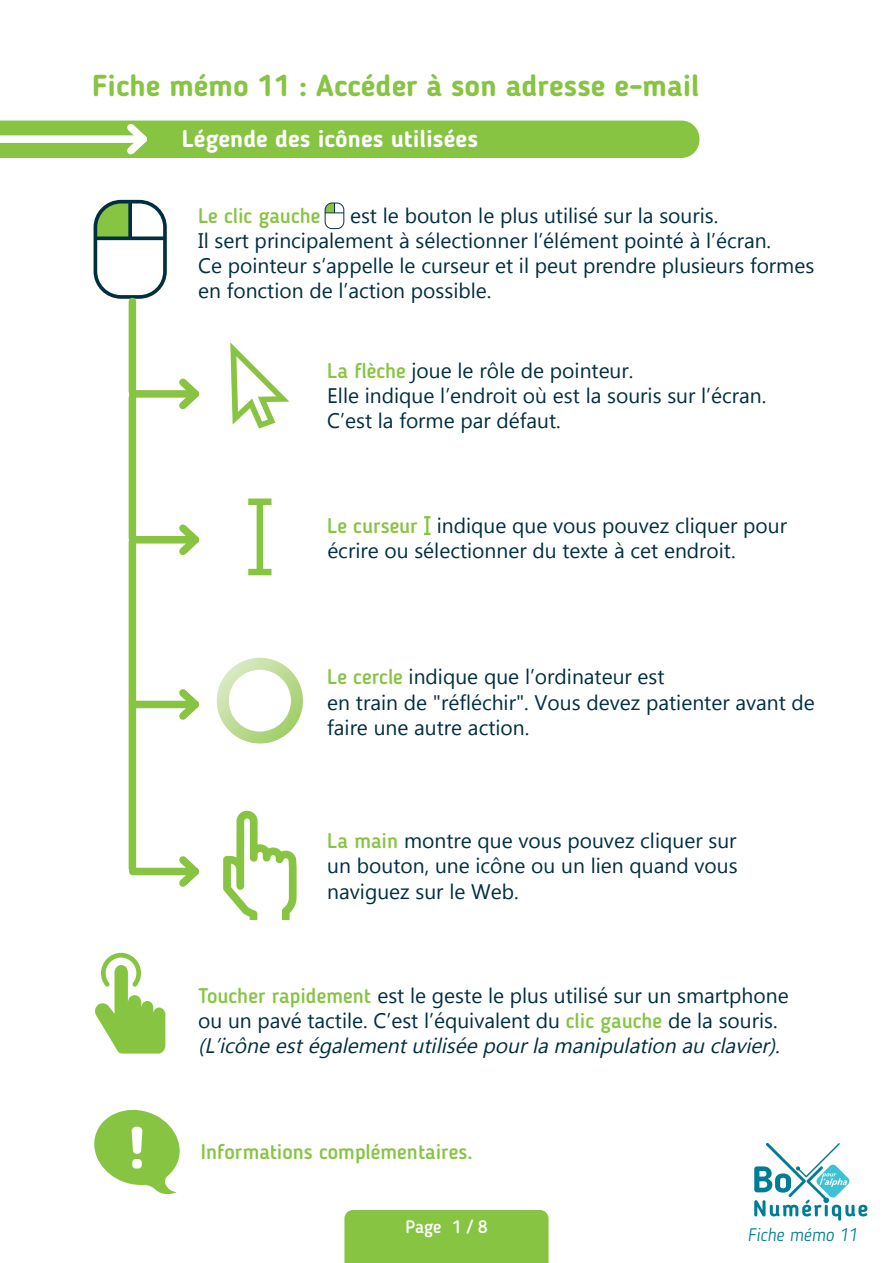
<style>
.page{position:relative;width:893px;height:1263px;background:#fff}
.page>*{position:absolute;margin:0;border:0;box-sizing:border-box;transform-origin:0 0}
.t1{font:700 30px "Blogger Sans";color:#86c441}
.t2{font:700 24px "Blogger Sans";color:#fff}
.t3{font:21px/25.2px "Gadugi";color:#002f41}
.t4{font:500 21px "Blogger Sans";color:#86c441}
.t5{font:italic 300 18px "Blogger Sans";color:#007d94}
.t6{font:500 18px "Blogger Sans";color:#fff}
.s1{font-family:"Gadugi";font-size:21px;color:#fff}
.s2{font-family:"Blogger Sans";font-weight:500;color:#86c441}
.s3{font-style:italic}
</style>
<div class="page">
<svg style="left:230px;top:342px;width:59px;height:86px"></svg>
<div style="left:257px;top:502px;width:6px;height:70px;background:#86c441"></div>
<div style="left:248px;top:498px;width:23px;height:7px;background:#86c441"></div>
<div style="left:248px;top:569px;width:23px;height:6px;background:#86c441"></div>
<svg style="left:94px;top:200px;width:73px;height:99px"></svg>
<svg style="left:223px;top:811px;width:74px;height:109px"></svg>
<svg style="left:424px;top:516px;width:7px;height:19px"></svg>
<svg style="left:217px;top:658px;width:86px;height:85px"></svg>
<svg style="left:95px;top:953px;width:70px;height:100px"></svg>
<svg style="left:325px;top:203px;width:19px;height:26px"></svg>
<div style="left:133px;top:390px;width:62px;height:8px;background:#86c441"></div>
<svg style="left:172px;top:378px;width:28px;height:32px"></svg>
<div style="left:129px;top:301px;width:7px;height:91px;background:#86c441"></div>
<div style="left:133px;top:536px;width:62px;height:7px;background:#86c441"></div>
<svg style="left:172px;top:524px;width:28px;height:31px"></svg>
<div style="left:129px;top:397px;width:7px;height:142px;background:#86c441"></div>
<div style="left:133px;top:868px;width:62px;height:7px;background:#86c441"></div>
<svg style="left:172px;top:856px;width:28px;height:31px"></svg>
<div style="left:129px;top:702px;width:7px;height:166px;background:#86c441"></div>
<div style="left:133px;top:701px;width:62px;height:7px;background:#86c441"></div>
<svg style="left:172px;top:689px;width:28px;height:31px"></svg>
<div style="left:129px;top:542px;width:7px;height:160px;background:#86c441"></div>
<svg style="left:0;top:120px;width:699px;height:38px;background:#8ec74d"></svg>
<svg style="left:94px;top:1109px;width:86px;height:86px"></svg>
<div style="left:132px;top:1159px;width:10px;height:9px;background:#fff;border-radius:4px"></div>
<div style="left:344px;top:1210px;width:205px;height:53px;background:#86c441"></div>
<svg style="left:754px;top:1143px;width:113px;height:77px"></svg>
<h1 class="t1" style="left:47px;top:67px;width:654px"><span class="s1">1.</span> Fiche mémo 11 : Accéder à son adresse e-mail</h1>
<p class="t2" style="left:182px;top:124px;width:298px">Légende des icônes utilisées</p>
<p class="t3" style="left:198px;top:203px;width:618px;text-indent:152px">est le bouton le plus utilisé sur la souris.<br>Il sert principalement à sélectionner l’élément pointé à l’écran.<br>Ce pointeur s’appelle le curseur et il peut prendre plusieurs formes en fonction de l’action possible.</p>
<p class="t4" style="left:198px;top:203px;width:124px">Le clic gauche</p>
<p class="t3" style="left:327px;top:358px;width:440px"><span class="s2">La flèche</span> joue le rôle de pointeur.<br>Elle indique l’endroit où est la souris sur l’écran.<br>C’est la forme par défaut.</p>
<p class="t3" style="left:327px;top:513px;width:461px"><span class="s2">Le curseur</span> indique que vous pouvez cliquer pour écrire ou sélectionner du texte à cet endroit.</p>
<p class="t3" style="left:327px;top:664px;width:489px"><span class="s2">Le cercle</span> indique que l’ordinateur est<br>en train de "réfléchir". Vous devez patienter avant de faire une autre action.</p>
<p class="t3" style="left:327px;top:828px;width:412px;text-align:justify"><span class="s2">La main</span> montre que vous pouvez cliquer sur un bouton, une icône ou un lien quand vous naviguez sur le Web.</p>
<p class="t3" style="left:198px;top:983px;width:592px"><span class="s2">Toucher rapidement</span> est le geste le plus utilisé sur un smartphone ou un pavé tactile. C’est l’équivalent du <span class="s2">clic gauche</span> de la souris. <span class="s3">(L’icône estégalementutilisée pourla manipulation au clavier).</span></p>
<p class="t4" style="left:201px;top:1139px;width:273px">Informations complémentaires.</p>
<p class="t6" style="left:405px;top:1216px;width:84px">Page 1 / 8</p>
<p class="t5" style="left:748px;top:1224px;width:111px">Fiche mémo 11</p>
</div>
